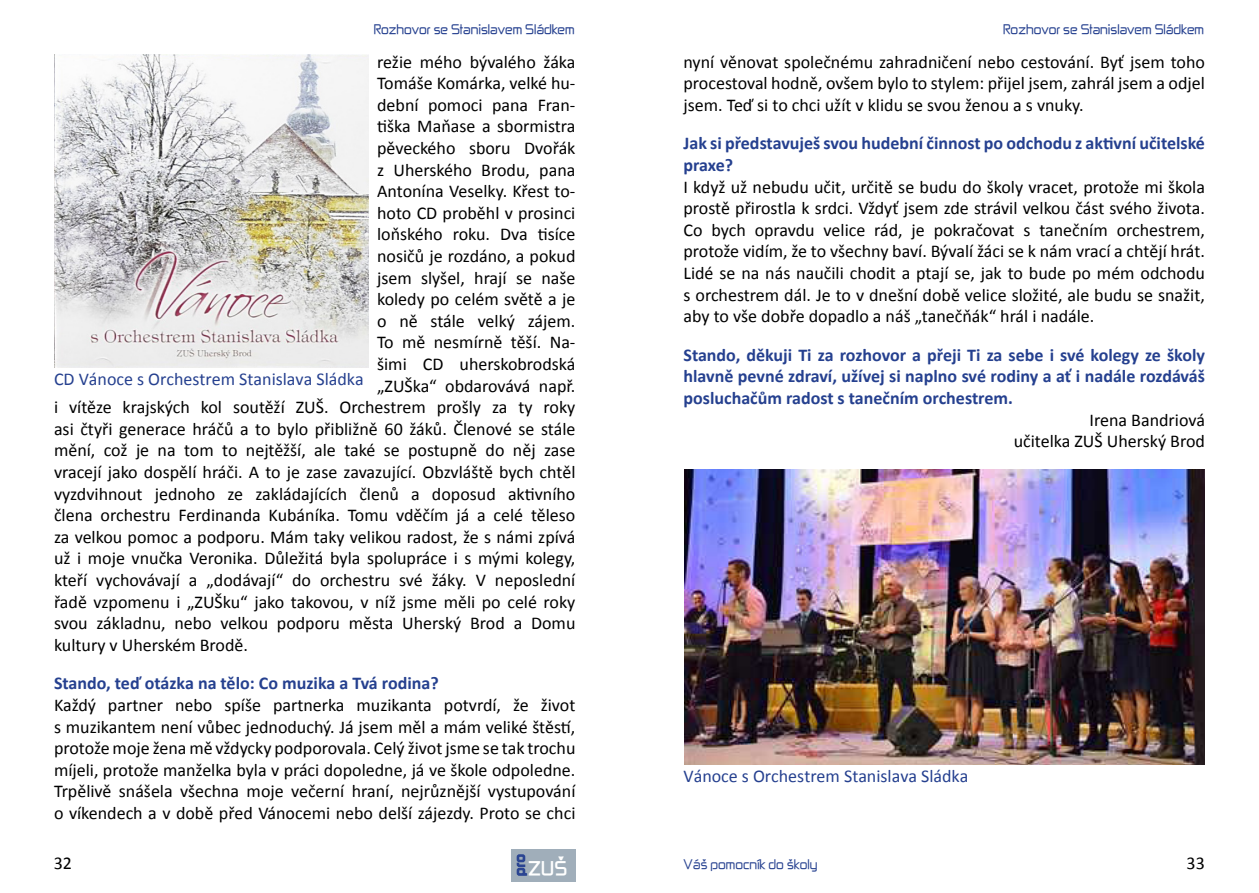
<style>
.page{position:relative;width:1259px;height:893px;background:#fff}
.page>*{position:absolute;margin:0;border:0;box-sizing:border-box;transform-origin:0 0}
.t1{font:18px/21.6px "Calibri";color:#000;text-align:justify}
.t2{font:700 18px/21.6px "Calibri";color:#25408f}
.t3{font:18px "Calibri";color:#25408f}
.t4{font:700 16.5px "Zekton";color:#fff}
.t5{font:12px "Zekton";color:#25408f}
</style>
<div class="page">
<div style="left:511px;top:849px;width:64px;height:32px;background:#9dacb8"></div>
<svg style="left:516px;top:854px;width:11px;height:22px"></svg>
<img style="left:685px;top:470px;width:519px;height:294px">
<img style="left:54px;top:54px;width:315px;height:314px">
<p class="t5" style="left:374px;top:21px;width:202px">Rozhovor se Stanislavem Sládkem</p>
<p class="t1" style="left:377px;top:50px;width:200px">režie mého bývalého žáka</p>
<p class="t1" style="left:377px;top:71px;width:200px">Tomáše Komárka, velké hu-</p>
<p class="t1" style="left:377px;top:93px;width:200px">dební pomoci pana Fran-</p>
<p class="t1" style="left:377px;top:115px;width:200px">tiška Maňase a sbormistra</p>
<p class="t1" style="left:377px;top:136px;width:200px">pěveckého sboru Dvořák</p>
<p class="t1" style="left:377px;top:158px;width:200px">z Uherského Brodu, pana</p>
<p class="t1" style="left:377px;top:179px;width:200px">Antonína Veselky. Křest to-</p>
<p class="t1" style="left:377px;top:201px;width:200px">hoto CD proběhl v prosinci</p>
<p class="t1" style="left:377px;top:223px;width:200px">loňského roku. Dva tisíce</p>
<p class="t1" style="left:377px;top:244px;width:200px">nosičů je rozdáno, a pokud</p>
<p class="t1" style="left:377px;top:266px;width:200px">jsem slyšel, hrají se naše</p>
<p class="t1" style="left:377px;top:287px;width:200px">koledy po celém světě a je</p>
<p class="t1" style="left:377px;top:309px;width:200px">o ně stále velký zájem.</p>
<p class="t1" style="left:377px;top:331px;width:200px">To mě nesmírně těší. Na-</p>
<p class="t1" style="left:377px;top:352px;width:200px">šimi CD uherskobrodská</p>
<p class="t1" style="left:377px;top:374px;width:200px">„ZUŠka“ obdarovává např.</p>
<p class="t1" style="left:54px;top:395px;width:523px">i vítěze krajských kol soutěží ZUŠ. Orchestrem prošly za ty roky</p>
<p class="t1" style="left:54px;top:417px;width:523px">asi čtyři generace hráčů a to bylo přibližně 60 žáků. Členové se stále</p>
<p class="t1" style="left:54px;top:439px;width:523px">mění, což je na tom to nejtěžší, ale také se postupně do něj zase</p>
<p class="t1" style="left:54px;top:460px;width:523px">vracejí jako dospělí hráči. A to je zase zavazující. Obzvláště bych chtěl</p>
<p class="t1" style="left:54px;top:482px;width:523px">vyzdvihnout jednoho ze zakládajících členů a doposud aktivního</p>
<p class="t1" style="left:54px;top:503px;width:523px">člena orchestru Ferdinanda Kubáníka. Tomu vděčím já a celé těleso</p>
<p class="t1" style="left:54px;top:525px;width:523px">za velkou pomoc a podporu. Mám taky velikou radost, že s námi zpívá</p>
<p class="t1" style="left:54px;top:547px;width:523px">už i moje vnučka Veronika. Důležitá byla spolupráce i s mými kolegy,</p>
<p class="t1" style="left:54px;top:568px;width:523px">kteří vychovávají a „dodávají“ do orchestru své žáky. V neposlední</p>
<p class="t1" style="left:54px;top:590px;width:523px">řadě vzpomenu i „ZUŠku“ jako takovou, v níž jsme měli po celé roky</p>
<p class="t1" style="left:54px;top:611px;width:523px">svou základnu, nebo velkou podporu města Uherský Brod a Domu</p>
<p class="t1" style="left:54px;top:633px;width:195px">kultury v Uherském Brodě.</p>
<p class="t2" style="left:54px;top:672px;width:386px">Stando, teď otázka na tělo: Co muzika a Tvá rodina?</p>
<p class="t1" style="left:54px;top:693px;width:523px">Každý partner nebo spíše partnerka muzikanta potvrdí, že život s muzikantem není vůbec jednoduchý. Já jsem měl a mám veliké štěstí, protože moje žena mě vždycky podporovala. Celý život jsme se tak trochu míjeli, protože manželka byla v práci dopoledne, já ve škole odpoledne.<br>Trpělivě snášela všechna moje večerní hraní, nejrůznější vystupování o víkendech a v době před Vánocemi nebo delší zájezdy. Proto se chci</p>
<p class="t3" style="left:54px;top:368px;width:311px">CD Vánoce s Orchestrem Stanislava Sládka</p>
<p class="t5" style="left:1003px;top:21px;width:202px">Rozhovor se Stanislavem Sládkem</p>
<p class="t1" style="left:683px;top:50px;width:523px">nyní věnovat společnému zahradničení nebo cestování. Byť jsem toho procestoval hodně, ovšem bylo to stylem: přijel jsem, zahrál jsem a odjel jsem. Teď si to chci užít v klidu se svou ženou a s vnuky.</p>
<p class="t2" style="left:683px;top:132px;width:523px">Jak si představuješ svou hudební činnost po odchodu z aktivní učitelské praxe?</p>
<p class="t1" style="left:683px;top:175px;width:523px">I když už nebudu učit, určitě se budu do školy vracet, protože mi škola prostě přirostla k srdci. Vždyť jsem zde strávil velkou část svého života.<br>Co bych opravdu velice rád, je pokračovat s tanečním orchestrem, protože vidím, že to všechny baví. Bývalí žáci se k nám vrací a chtějí hrát.<br>Lidé se na nás naučili chodit a ptají se, jak to bude po mém odchodu s orchestrem dál. Je to v dnešní době velice složité, ale budu se snažit, aby to vše dobře dopadlo a náš „tanečňák“ hrál i nadále.</p>
<p class="t2" style="left:683px;top:343px;width:523px;text-align:justify">Stando, děkuji Ti za rozhovor a přeji Ti za sebe i své kolegy ze školy hlavně pevné zdraví, užívej si naplno své rodiny a ať i nadále rozdáváš posluchačům radost s tanečním orchestrem.</p>
<p class="t1" style="left:1013px;top:408px;width:193px;text-align:right">Irena Bandriová<br>učitelka ZUŠ Uherský Brod</p>
<p class="t3" style="left:683px;top:765px;width:286px">Vánoce s Orchestrem Stanislava Sládka</p>
<p class="t4" style="left:528px;top:856px;width:40px">ZUŠ</p>
<p class="t1" style="left:54px;top:852px;width:20px">32</p>
<p class="t5" style="left:683px;top:856px;width:135px">Váš pomocník do školy</p>
<p class="t1" style="left:1186px;top:851px;width:20px">33</p>
</div>
